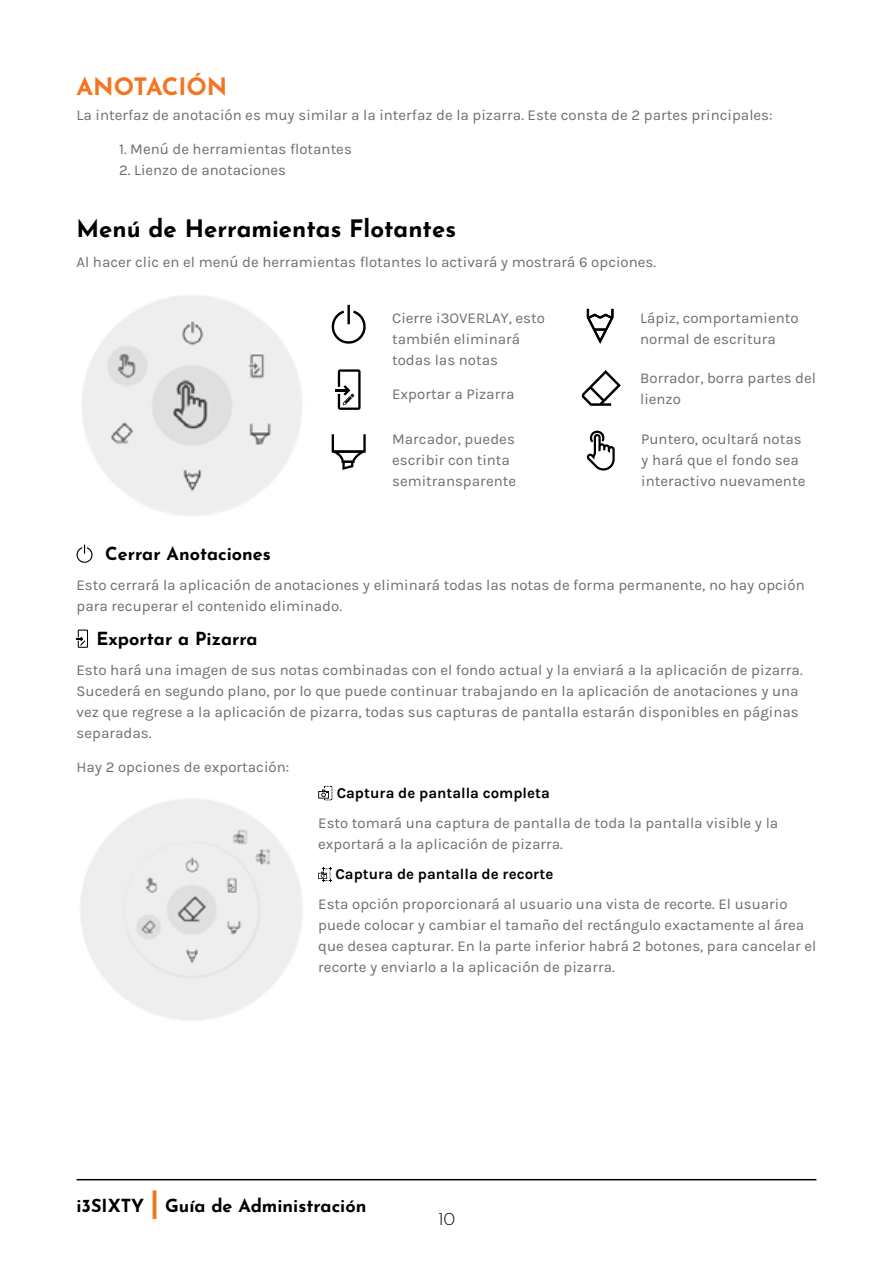
<style>
.page{position:relative;width:893px;height:1263px;background:#fff}
.page>*{position:absolute;margin:0;border:0;box-sizing:border-box;transform-origin:0 0}
.Header_Style_4{font:700 24px "Josefin Sans";color:#000}
.Header_Style_3{font:700 24px "Josefin Sans";color:#f47521}
.Header_Style_5{font:700 18px "Josefin Sans";color:#000}
.t1{font:300 18px "Josefin Sans";color:#000}
.Paragraph_Style_1{font:15px/21px "Karla";color:#6d6e71}
.Header_Style_6{font:700 15px "Karla";color:#000}
.Header_Style_5-2{font:15px "Karla";color:#6d6e71}
.s1{font-size:30px;color:#f47521}
</style>
<div class="page">
<hr style="left:77px;top:1179px;width:739px;height:1px;background:#000">
<svg style="left:77px;top:544px;width:16px;height:19px"></svg>
<svg style="left:77px;top:629px;width:11px;height:19px"></svg>
<svg style="left:318px;top:786px;width:15px;height:14px"></svg>
<svg style="left:318px;top:868px;width:13px;height:14px"></svg>
<img style="left:82px;top:295px;width:220px;height:221px">
<svg style="left:332px;top:434px;width:34px;height:36px"></svg>
<svg style="left:332px;top:305px;width:34px;height:39px"></svg>
<svg style="left:587px;top:309px;width:26px;height:35px"></svg>
<svg style="left:582px;top:370px;width:39px;height:36px"></svg>
<svg style="left:335px;top:369px;width:26px;height:41px"></svg>
<svg style="left:586px;top:430px;width:29px;height:41px"></svg>
<img style="left:80px;top:799px;width:223px;height:221px">
<p class="Header_Style_3" style="left:77px;top:65px;width:152px">ANOTACIÓN</p>
<p class="Paragraph_Style_1" style="left:77px;top:105px;width:698px">La interfaz de anotación es muy similar a la interfaz de la pizarra. Este consta de 2 partes principales:</p>
<p class="Paragraph_Style_1" style="left:119px;top:138px;width:234px">1. Menú de herramientas flotantes</p>
<p class="Paragraph_Style_1" style="left:119px;top:159px;width:169px">2. Lienzo de anotaciones</p>
<p class="Header_Style_4" style="left:77px;top:208px;width:381px">Menú de Herramientas Flotantes</p>
<p class="Paragraph_Style_1" style="left:77px;top:252px;width:581px">Al hacer clic en el menú de herramientas flotantes lo activará y mostrará 6 opciones.</p>
<p class="Paragraph_Style_1" style="left:392px;top:307px;width:154px">Cierre i3OVERLAY, esto también eliminará todas las notas</p>
<p class="Paragraph_Style_1" style="left:392px;top:384px;width:124px">Exportar a Pizarra</p>
<p class="Paragraph_Style_1" style="left:392px;top:428px;width:125px">Marcador, puedes escribir con tinta semitransparente</p>
<p class="Paragraph_Style_1" style="left:640px;top:307px;width:160px">Lápiz, comportamiento normal de escritura</p>
<p class="Paragraph_Style_1" style="left:640px;top:368px;width:177px">Borrador, borra partes del lienzo</p>
<p class="Paragraph_Style_1" style="left:641px;top:428px;width:166px">Puntero, ocultará notas y hará que el fondo sea interactivo nuevamente</p>
<p class="Header_Style_5" style="left:105px;top:538px;width:167px">Cerrar Anotaciones</p>
<p class="Paragraph_Style_1" style="left:77px;top:575px;width:730px">Esto cerrará la aplicación de anotaciones y eliminará todas las notas de forma permanente, no hay opción para recuperar el contenido eliminado.</p>
<p class="Header_Style_5" style="left:97px;top:623px;width:163px">Exportar a Pizarra</p>
<p class="Paragraph_Style_1" style="left:77px;top:660px;width:728px">Esto hará una imagen de sus notas combinadas con el fondo actual y la enviará a la aplicación de pizarra.<br>Sucederá en segundo plano, por lo que puede continuar trabajando en la aplicación de anotaciones y una vez que regrese a la aplicación de pizarra, todas sus capturas de pantalla estarán disponibles en páginas separadas.</p>
<p class="Header_Style_5-2" style="left:77px;top:758px;width:214px">Hay 2 opciones de exportación:</p>
<p class="Header_Style_6" style="left:337px;top:784px;width:215px">Captura de pantalla completa</p>
<p class="Paragraph_Style_1" style="left:318px;top:812px;width:461px">Esto tomará una captura de pantalla de toda la pantalla visible y la exportará a la aplicación de pizarra.</p>
<p class="Header_Style_6" style="left:335px;top:866px;width:219px">Captura de pantalla de recorte</p>
<p class="Paragraph_Style_1" style="left:318px;top:894px;width:500px">Esta opción proporcionará al usuario una vista de recorte. El usuario puede colocar y cambiar el tamaño del rectángulo exactamente al área que desea capturar. En la parte inferior habrá 2 botones, para cancelar el recorte y enviarlo a la aplicación de pizarra.</p>
<p class="Header_Style_5" style="left:77px;top:1189px;width:291px">i3SIXTY <span class="s1">|</span> Guía de Administración</p>
<p class="t1" style="left:438px;top:1204px;width:18px">10</p>
</div>
